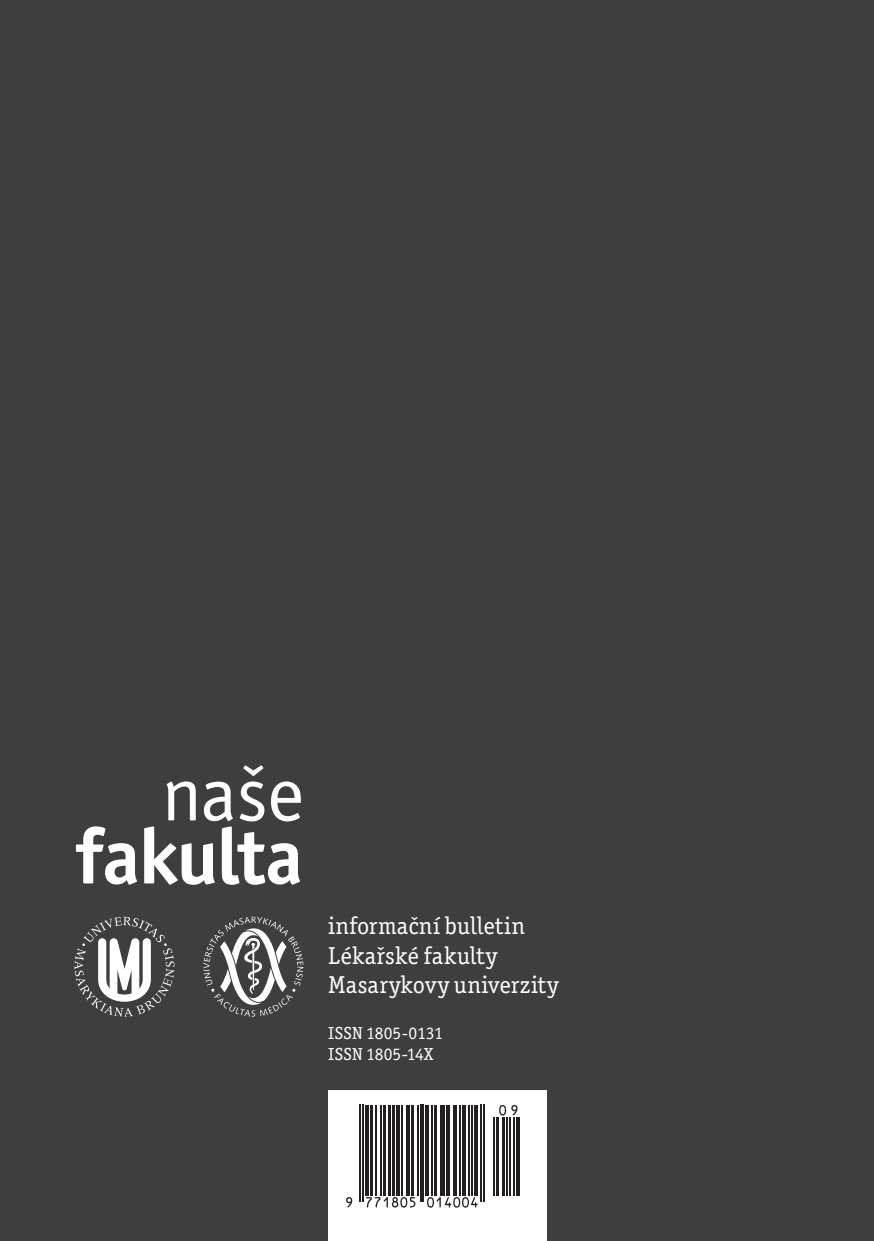
<style>
.page{position:relative;width:874px;height:1241px;background:#fff}
.page>*{position:absolute;margin:0;border:0;box-sizing:border-box;transform-origin:0 0}
.t1{font:700 78.75px "Officina Sans Itc TOT";letter-spacing:-.02em;color:#fff}
.t2{font:78.75px "Officina Sans Itc TOT";color:#fff}
.t3{font:24.5px/29.4px "Officina Serif Itc TOT";letter-spacing:.02em;color:#fff}
.t4{font:17.5px/21px "Officina Serif Itc TOT";letter-spacing:.015em;color:#fff}
</style>
<div class="page">
<div style="left:0;top:0;width:873px;height:1240px;background:#3e3e3f"></div>
<svg style="left:74px;top:916px;width:100px;height:100px"></svg>
<svg style="left:203px;top:916px;width:100px;height:100px"></svg>
<div style="left:328px;top:1090px;width:218px;height:150px;background:#fff"></div>
<hr style="left:359px;top:1104px;width:2px;height:97px;background:#231f20">
<hr style="left:362px;top:1104px;width:1px;height:97px;background:#231f20">
<hr style="left:365px;top:1104px;width:3px;height:91px;background:#231f20">
<hr style="left:370px;top:1104px;width:2px;height:91px;background:#231f20">
<hr style="left:375px;top:1104px;width:1px;height:91px;background:#231f20">
<hr style="left:380px;top:1104px;width:2px;height:91px;background:#231f20">
<hr style="left:383px;top:1104px;width:3px;height:91px;background:#231f20">
<hr style="left:388px;top:1104px;width:3px;height:91px;background:#231f20">
<hr style="left:392px;top:1104px;width:3px;height:91px;background:#231f20">
<hr style="left:396px;top:1104px;width:4px;height:91px;background:#231f20">
<hr style="left:401px;top:1104px;width:2px;height:91px;background:#231f20">
<svg style="left:406px;top:1105px;width:3px;height:90px"></svg>
<hr style="left:410px;top:1104px;width:3px;height:91px;background:#231f20">
<hr style="left:417px;top:1104px;width:1px;height:91px;background:#231f20">
<hr style="left:420px;top:1104px;width:1px;height:97px;background:#231f20">
<hr style="left:422px;top:1104px;width:2px;height:97px;background:#231f20">
<hr style="left:425px;top:1104px;width:4px;height:91px;background:#231f20">
<hr style="left:431px;top:1104px;width:2px;height:91px;background:#231f20">
<hr style="left:434px;top:1104px;width:3px;height:91px;background:#231f20">
<hr style="left:439px;top:1104px;width:3px;height:91px;background:#231f20">
<hr style="left:443px;top:1104px;width:1px;height:91px;background:#231f20">
<hr style="left:446px;top:1104px;width:4px;height:91px;background:#231f20">
<svg style="left:453px;top:1105px;width:3px;height:90px"></svg>
<hr style="left:459px;top:1104px;width:1px;height:91px;background:#231f20">
<hr style="left:462px;top:1104px;width:3px;height:91px;background:#231f20">
<hr style="left:468px;top:1104px;width:1px;height:91px;background:#231f20">
<hr style="left:471px;top:1104px;width:1px;height:91px;background:#231f20">
<svg style="left:474px;top:1105px;width:3px;height:90px"></svg>
<hr style="left:480px;top:1104px;width:1px;height:97px;background:#231f20">
<hr style="left:482px;top:1104px;width:2px;height:97px;background:#231f20">
<hr style="left:493px;top:1116px;width:1px;height:79px;background:#231f20">
<hr style="left:496px;top:1116px;width:2px;height:79px;background:#231f20">
<hr style="left:502px;top:1116px;width:3px;height:79px;background:#231f20">
<hr style="left:506px;top:1116px;width:1px;height:79px;background:#231f20">
<hr style="left:509px;top:1116px;width:1px;height:79px;background:#231f20">
<hr style="left:513px;top:1116px;width:1px;height:79px;background:#231f20">
<svg style="left:516px;top:1117px;width:3px;height:78px"></svg>
<svg style="left:346px;top:1197px;width:6px;height:10px"></svg>
<svg style="left:365px;top:1197px;width:50px;height:10px"></svg>
<svg style="left:427px;top:1197px;width:50px;height:10px"></svg>
<svg style="left:499px;top:1105px;width:18px;height:10px"></svg>
<h1 class="t2" style="left:161px;top:748px;width:143px">naše</h1>
<h1 class="t1" style="left:75px;top:807px;width:229px">fakulta</h1>
<p class="t3" style="left:328px;top:911px;width:231px">informační bulletin<br>Lékařské fakulty<br>Masarykovy univerzity</p>
<p class="t4" style="left:328px;top:1023px;width:116px">ISSN 1805-0131<br>ISSN 1805-14X</p>
</div>
